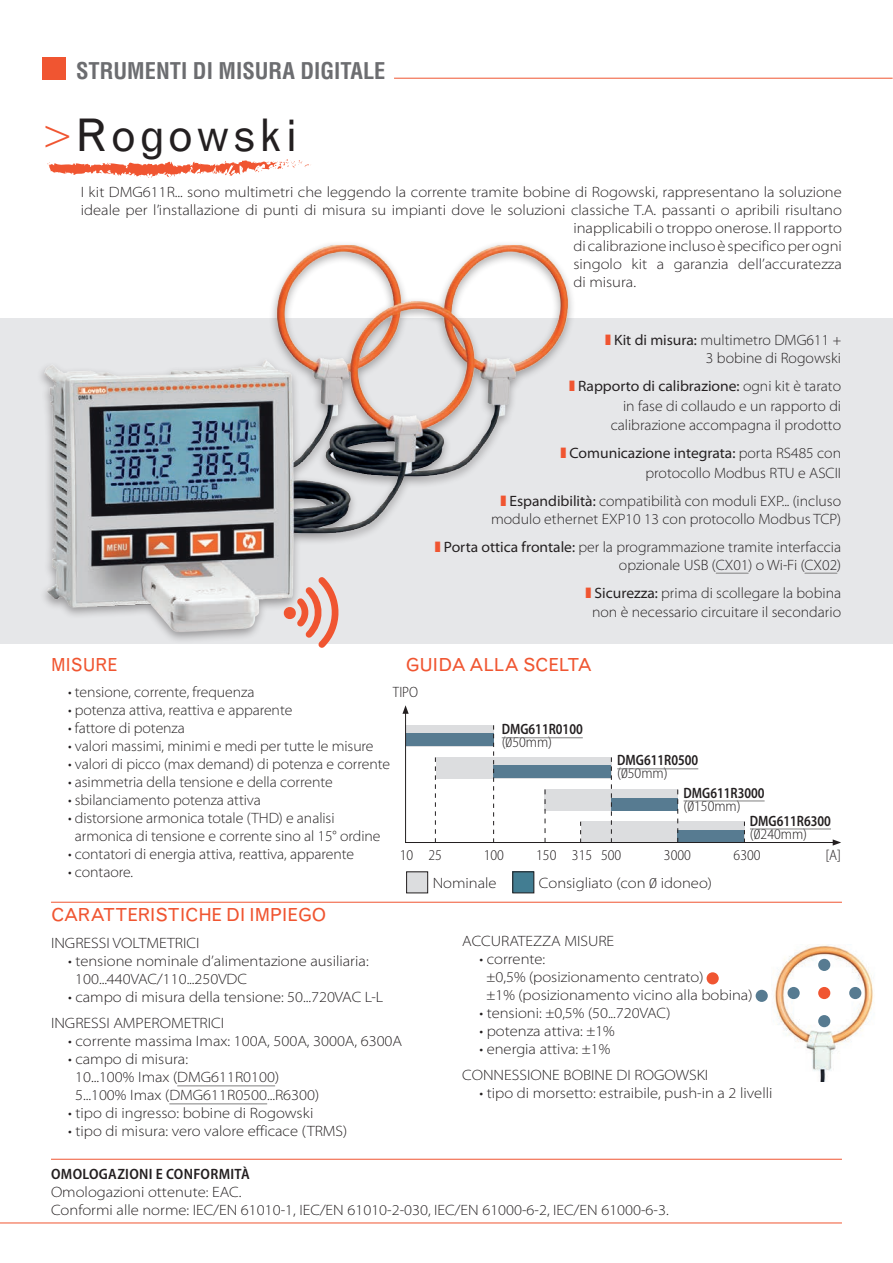
<style>
.page{position:relative;width:893px;height:1263px;background:#fff}
.page>*{position:absolute;margin:0;border:0;box-sizing:border-box;transform-origin:0 0}
.t1{font:45px "Grotesque";letter-spacing:.055em;color:#231f20}
.t2{font:700 condensed 22.5px "Helvetica";color:#6c6d70}
.t3{font:18px "Grotesque MT Std";letter-spacing:-.02em;color:#f05531}
.t4{font:18px "Grotesque MT Std";letter-spacing:-.02em;color:#f05531;scale:.95 1}
.t5{font:300 semi-expanded 15px/18px "Myriad Pro";color:#231f20}
.t6{font:300 semi-expanded 15px/18px "Myriad Pro";color:#231f20;text-align:right;scale:.95 1}
.t7{font:300 semi-condensed 15px "Myriad Pro";color:#231f20}
.t8{font:600 semi-condensed 15px "Myriad Pro";color:#231f20;scale:.9 1}
.t9{font:600 semi-condensed 15px "Myriad Pro";letter-spacing:.02em;color:#231f20}
.s1{font-weight:300;color:#f05531}
.s2{color:#f05531}
.s3{font-weight:400}
</style>
<div class="page">
<hr style="left:0;top:1222px;width:842px;height:1px;background:#f05531">
<hr style="left:394px;top:78px;width:499px;height:1px;background:#f05531">
<div style="left:43px;top:57px;width:23px;height:23px;background:#f05531"></div>
<div style="left:0;top:318px;width:893px;height:325px;background:#e6e7e9"></div>
<img style="left:38px;top:347px;width:539px;height:297px">
<hr style="left:51px;top:902px;width:791px;height:1px;background:#f05531">
<hr style="left:51px;top:1159px;width:791px;height:1px;background:#f05531">
<div style="left:407px;top:872px;width:21px;height:21px;background:#dcdddf"></div>
<div style="left:406px;top:872px;width:22px;height:21px;border:1px solid #231f20"></div>
<div style="left:513px;top:872px;width:21px;height:21px;background:#427d92"></div>
<div style="left:513px;top:872px;width:21px;height:21px;border:1px solid #231f20"></div>
<svg style="left:405px;top:714px;width:428px;height:129px"></svg>
<svg style="left:833px;top:839px;width:8px;height:7px"></svg>
<svg style="left:402px;top:705px;width:7px;height:9px"></svg>
<svg style="left:284px;top:577px;width:54px;height:71px"></svg>
<div style="left:756px;top:990px;width:12px;height:12px;background:#577b91;border-radius:50%"></div>
<div style="left:707px;top:972px;width:12px;height:12px;background:#f05531;border-radius:50%"></div>
<img style="left:772px;top:944px;width:102px;height:137px">
<div style="left:818px;top:959px;width:12px;height:12px;background:#577b91;border-radius:50%"></div>
<div style="left:818px;top:1015px;width:12px;height:12px;background:#577b91;border-radius:50%"></div>
<div style="left:787px;top:987px;width:13px;height:12px;background:#577b91;border-radius:50%"></div>
<div style="left:818px;top:987px;width:12px;height:12px;background:#f05531;border-radius:50%"></div>
<div style="left:849px;top:987px;width:12px;height:12px;background:#577b91;border-radius:50%"></div>
<svg style="left:47px;top:159px;width:264px;height:19px"></svg>
<svg style="left:272px;top:244px;width:301px;height:103px"></svg>
<hr style="left:684px;top:801px;width:81px;height:1px;background:#808080">
<hr style="left:716px;top:573px;width:33px;height:1px;background:#808080">
<hr style="left:750px;top:829px;width:81px;height:1px;background:#808080">
<hr style="left:617px;top:768px;width:81px;height:1px;background:#808080">
<hr style="left:169px;top:1103px;width:98px;height:1px;background:#808080">
<hr style="left:804px;top:573px;width:33px;height:1px;background:#808080">
<hr style="left:502px;top:737px;width:81px;height:1px;background:#808080">
<hr style="left:177px;top:1085px;width:98px;height:1px;background:#808080">
<p class="t2" style="left:76px;top:57px;width:311px">STRUMENTI DI MISURA DIGITALE</p>
<p class="t1" style="left:43px;top:109px;width:257px"><span class="s1">&gt;</span>Rogowski</p>
<p class="t5" style="left:81px;top:183px;width:763px">I kit DMG611R... sono multimetri che leggendo la corrente tramite bobine di Rogowski, rappresentano la soluzione</p>
<p class="t5" style="left:81px;top:201px;width:763px">ideale per l’installazione di punti di misura su impianti dove le soluzioni classiche T.A. passanti o apribili risultano</p>
<p class="t5" style="left:573px;top:219px;width:270px">inapplicabili o troppo onerose. Il rapporto</p>
<p class="t5" style="left:573px;top:237px;width:270px">di calibrazione incluso è specifico per ogni</p>
<p class="t5" style="left:573px;top:255px;width:270px">singolo kit a garanzia dell’accuratezza</p>
<p class="t5" style="left:573px;top:273px;width:64px">di misura.</p>
<p class="t6" style="left:605px;top:331px;width:250px"><span class="s2">❚</span> <span class="s3">Kit di misura:</span> multimetro DMG611 +<br>3 bobine di Rogowski</p>
<p class="t6" style="left:569px;top:376px;width:288px;line-height:19.5px"><span class="s2">❚</span> <span class="s3">Rapporto di calibrazione:</span> ogni kit è tarato in fase di collaudo e un rapporto di calibrazione accompagna il prodotto</p>
<p class="t6" style="left:561px;top:443px;width:297px;line-height:19.5px"><span class="s2">❚</span> <span class="s3">Comunicazione integrata:</span> porta RS485 con protocollo Modbus RTU e ASCII</p>
<p class="t6" style="left:491px;top:491px;width:370px"><span class="s2">❚</span> <span class="s3">Espandibilità:</span> compatibilità con moduli EXP... (incluso modulo ethernet EXP10 13 con protocollo Modbus TCP)</p>
<p class="t6" style="left:435px;top:537px;width:429px"><span class="s2">❚</span> <span class="s3">Porta ottica frontale:</span> per la programmazione tramite interfaccia opzionale USB (CX01) o Wi-Fi (CX02)</p>
<p class="t6" style="left:586px;top:583px;width:270px;line-height:19.5px;text-align:center"><span class="s2">❚</span> <span class="s3">Sicurezza:</span> prima di scollegare la bobina non è necessario circuitare il secondario</p>
<p class="t4" style="left:51px;top:654px;width:72px">MISURE</p>
<p class="t6" style="left:68px;top:683px;width:198px">• tensione, corrente, frequenza</p>
<p class="t6" style="left:68px;top:701px;width:238px">• potenza attiva, reattiva e apparente</p>
<p class="t6" style="left:68px;top:719px;width:124px">• fattore di potenza</p>
<p class="t6" style="left:68px;top:737px;width:323px">• valori massimi, minimi e medi per tutte le misure</p>
<p class="t6" style="left:68px;top:755px;width:340px">• valori di picco (max demand) di potenza e corrente</p>
<p class="t6" style="left:68px;top:773px;width:280px">• asimmetria della tensione e della corrente</p>
<p class="t6" style="left:68px;top:791px;width:205px">• sbilanciamento potenza attiva</p>
<p class="t6" style="left:75px;top:809px;width:323px;text-align:left;text-indent:-7px">• distorsione armonica totale (THD) e analisi armonica di tensione e corrente sino al 15° ordine</p>
<p class="t6" style="left:68px;top:845px;width:303px">• contatori di energia attiva, reattiva, apparente</p>
<p class="t6" style="left:68px;top:863px;width:70px">• contaore.</p>
<p class="t3" style="left:51px;top:904px;width:277px">CARATTERISTICHE DI IMPIEGO</p>
<p class="t5" style="left:51px;top:933px;width:150px">INGRESSI VOLTMETRICI</p>
<p class="t5" style="left:75px;top:951px;width:295px;text-indent:-7px">• tensione nominale d’alimentazione ausiliaria:<br>100...440VAC/110...250VDC</p>
<p class="t5" style="left:68px;top:987px;width:317px">• campo di misura della tensione: 50...720VAC L-L</p>
<p class="t5" style="left:51px;top:1014px;width:175px">INGRESSI AMPEROMETRICI</p>
<p class="t5" style="left:68px;top:1032px;width:336px">• corrente massima Imax: 100A, 500A, 3000A, 6300A</p>
<p class="t5" style="left:75px;top:1050px;width:245px;text-indent:-7px">• campo di misura:<br>10...100% Imax (DMG611R0100)<br>5...100% Imax (DMG611R0500...R6300)</p>
<p class="t5" style="left:68px;top:1104px;width:247px">• tipo di ingresso: bobine di Rogowski</p>
<p class="t5" style="left:68px;top:1122px;width:281px">• tipo di misura: vero valore efficace (TRMS)</p>
<p class="t3" style="left:405px;top:654px;width:189px">GUIDA ALLA SCELTA</p>
<p class="t7" style="left:393px;top:683px;width:27px">TIPO</p>
<p class="t8" style="left:502px;top:720px;width:92px">DMG611R0100</p>
<p class="t7" style="left:502px;top:733px;width:52px">(050mm)</p>
<p class="t8" style="left:617px;top:751px;width:92px">DMG611R0500</p>
<p class="t7" style="left:617px;top:764px;width:52px">(050mm)</p>
<p class="t8" style="left:684px;top:783px;width:92px">DMG611R3000</p>
<p class="t7" style="left:684px;top:797px;width:59px">(0150mm)</p>
<p class="t8" style="left:750px;top:811px;width:92px">DMG611R6300</p>
<p class="t7" style="left:750px;top:825px;width:59px">(0240mm)</p>
<p class="t7" style="left:428px;top:846px;width:15px">25</p>
<p class="t7" style="left:484px;top:846px;width:22px">100</p>
<p class="t7" style="left:536px;top:846px;width:22px">150</p>
<p class="t7" style="left:572px;top:846px;width:22px">315</p>
<p class="t7" style="left:601px;top:846px;width:22px">500</p>
<p class="t7" style="left:664px;top:846px;width:28px">3000</p>
<p class="t7" style="left:734px;top:846px;width:28px">6300</p>
<p class="t7" style="left:825px;top:846px;width:17px">[A]</p>
<p class="t7" style="left:400px;top:846px;width:15px">10</p>
<p class="t5" style="left:433px;top:874px;width:66px">Nominale</p>
<p class="t5" style="left:539px;top:874px;width:175px">Consigliato (con 0 idoneo)</p>
<p class="t5" style="left:462px;top:932px;width:153px">ACCURATEZZA MISURE</p>
<p class="t5" style="left:486px;top:950px;width:267px;text-indent:-7px">• corrente:<br>±0,5% (posizionamento centrato)<br>±1% (posizionamento vicino alla bobina)</p>
<p class="t5" style="left:479px;top:1004px;width:193px">• tensioni: ±0,5% (50...720VAC)</p>
<p class="t5" style="left:479px;top:1022px;width:137px">• potenza attiva: ±1%</p>
<p class="t5" style="left:479px;top:1040px;width:132px">• energia attiva: ±1%</p>
<p class="t5" style="left:462px;top:1066px;width:248px">CONNESSIONE BOBINE DI ROGOWSKI</p>
<p class="t5" style="left:479px;top:1084px;width:295px">• tipo di morsetto: estraibile, push-in a 2 livelli</p>
<p class="t9" style="left:51px;top:1164px;width:200px">OMOLOGAZIONI E CONFORMITÀ</p>
<p class="t5" style="left:51px;top:1183px;width:192px">Omologazioni ottenute: EAC.</p>
<p class="t5" style="left:51px;top:1201px;width:619px">Conformi alle norme: IEC/EN 61010-1, IEC/EN 61010-2-030, IEC/EN 61000-6-2, IEC/EN 61000-6-3.</p>
</div>
